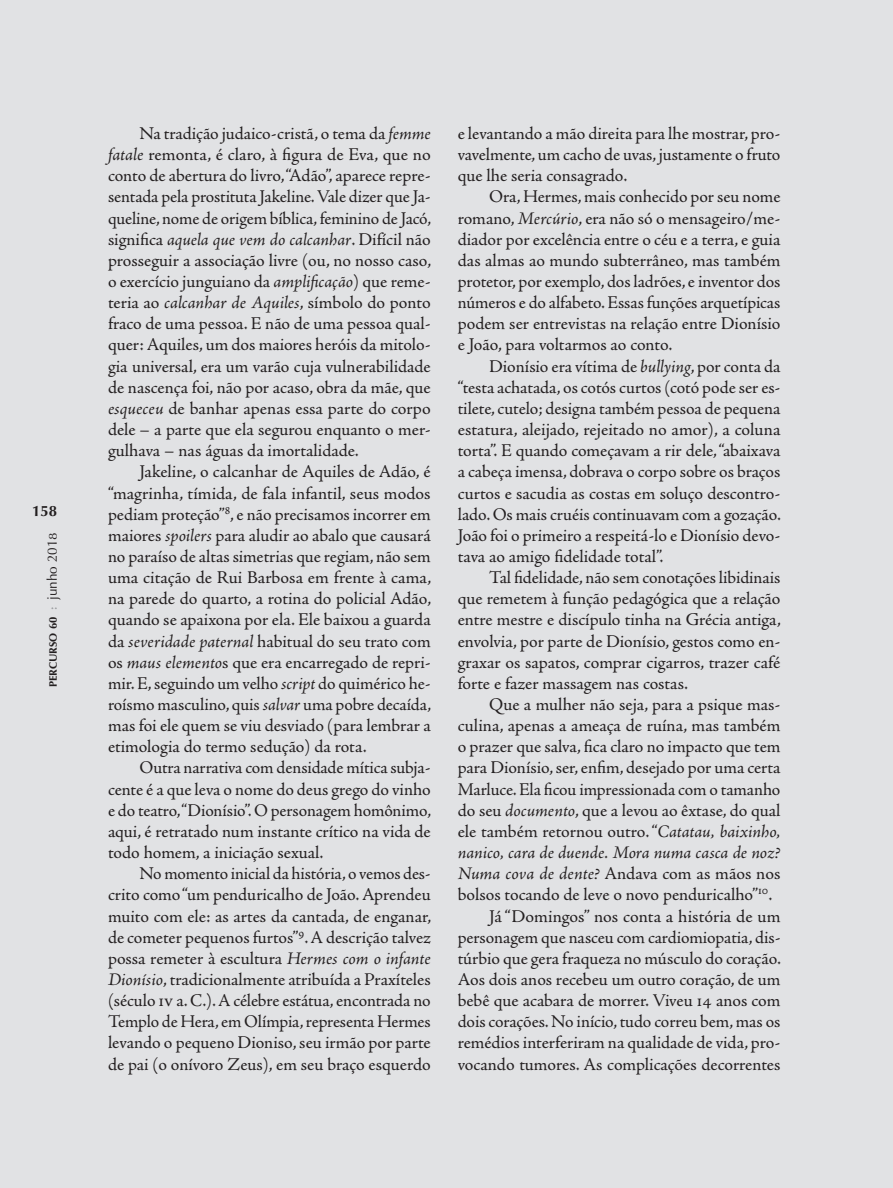
<style>
.page{position:relative;width:893px;height:1188px;background:#fff}
.page>*{position:absolute;margin:0;border:0;box-sizing:border-box;transform-origin:0 0}
.t1{font:18px/21.1px "Adobe Jenson Pro";letter-spacing:-.005em;color:#231f20;text-align:justify}
.t2{font:italic 18px "Adobe Jenson Pro";letter-spacing:-.005em;color:#231f20}
.t3{font:700 15px "Optima LT Std";color:#231f20}
.t4{font:10.8px "Optima LT Std Bold SC800";color:#231f20}
.s1{font-size:11.25px}
.s2{font-family:"Adobe Jenson Pro";font-size:13.5px;color:#939598}
.s3{font-family:"Optima LT Std";font-size:13.5px}
.s4{font-family:"Optima LT Std";font-size:11.55px}
.s5{font-style:italic}
</style>
<div class="page">
<div style="left:0;top:0;width:892px;height:1188px;background:#e1e2e4"></div>
<p class="t3" style="left:32px;top:502px;width:27px">158</p>
<p class="t4" style="left:47px;top:687px;width:156px;rotate:-90deg">percurso <span class="s1">60</span> <span class="s2">:</span> <span class="s3">junho 201</span><span class="s4">8</span></p>
<p class="t1" style="left:108px;top:123px;width:325px;text-indent:32px">Na tradição judaico-cristã, o tema da <span class="s5">femme fatale</span> remonta, é claro, à figura de Eva, que no conto de abertura do livro, “Adão”, aparece repre&shy;sentada pela prostituta Jakeline. Vale dizer que Ja&shy;queline, nome de origem bíblica, feminino de Jacó, significa <span class="s5">aquela que vem do calcanhar</span>. Difícil não prosseguir a associação livre (ou, no nosso caso, o exercício junguiano da <span class="s5">amplificação</span>) que reme&shy;teria ao <span class="s5">calcanhar de Aquiles</span>, símbolo do ponto fraco de uma pessoa. E não de uma pessoa qual&shy;quer: Aquiles, um dos maiores heróis da mitolo&shy;gia universal, era um varão cuja vulnerabilidade de nascença foi, não por acaso, obra da mãe, que <span class="s5">esqueceu</span> de banhar apenas essa parte do corpo dele – a parte que ela segurou enquanto o mer&shy;gulhava – nas águas da imortalidade.</p>
<p class="t1" style="left:108px;top:461px;width:325px;text-indent:32px">Jakeline, o calcanhar de Aquiles de Adão, é “magrinha, tímida, de fala infantil, seus modos pediam proteção”<sup>8</sup>, e não precisamos incorrer em maiores <span class="s5">spoilers</span> para aludir ao abalo que causará no paraíso de altas simetrias que regiam, não sem uma citação de Rui Barbosa em frente à cama, na parede do quarto, a rotina do policial Adão, quando se apaixona por ela. Ele baixou a guarda da <span class="s5">severidade paternal</span> habitual do seu trato com os <span class="s5">maus elemento</span>s que era encarregado de repri&shy;mir. E, seguindo um velho <span class="s5">script</span> do quimérico he&shy;roísmo masculino, quis <span class="s5">salvar</span> uma pobre decaída, mas foi ele quem se viu desviado (para lembrar a etimologia do termo sedução) da rota.</p>
<p class="t1" style="left:108px;top:758px;width:325px;text-indent:32px">Outra narrativa com densidade mítica subja&shy;cente é a que leva o nome do deus grego do vinho e do teatro, “Dionísio”. O personagem homônimo, aqui, é retratado num instante crítico na vida de todo homem, a iniciação sexual.</p>
<p class="t1" style="left:108px;top:863px;width:325px;text-indent:32px">No momento inicial da história, o vemos des&shy;crito como “um penduricalho de João. Aprendeu muito com ele: as artes da cantada, de enganar, de cometer pequenos furtos”<sup>9</sup>. A descrição talvez possa remeter à escultura <span class="s5">Hermes com o infante Dionísio</span>, tradicionalmente atribuída a Praxíteles (século IV a. C.). A célebre estátua, encontrada no Templo de Hera, em Olímpia, representa Hermes levando o pequeno Dioniso, seu irmão por parte de pai (o onívoro Zeus), em seu braço esquerdo</p>
<p class="t1" style="left:458px;top:123px;width:324px">e levantando a mão direita para lhe mostrar, pro&shy;vavelmente, um cacho de uvas, justamente o fruto que lhe seria consagrado.</p>
<p class="t1" style="left:458px;top:187px;width:324px;text-indent:32px">Ora, Hermes, mais conhecido por seu nome romano, <span class="s5">Mercúrio</span>, era não só o mensageiro/me&shy;diador por excelência entre o céu e a terra, e guia das almas ao mundo subterrâneo, mas também protetor, por exemplo, dos ladrões, e inventor dos números e do alfabeto. Essas funções arquetípicas podem ser entrevistas na relação entre Dionísio e João, para voltarmos ao conto.</p>
<p class="t1" style="left:458px;top:356px;width:325px;text-indent:32px">Dionísio era vítima de <span class="s5">bullying</span>, por conta da “testa achatada, os cotós curtos (cotó pode ser es&shy;tilete, cutelo; designa também pessoa de pequena estatura, aleijado, rejeitado no amor), a coluna torta”. E quando começavam a rir dele, “abaixava a cabeça imensa, dobrava o corpo sobre os braços curtos e sacudia as costas em soluço descontro&shy;lado. Os mais cruéis continuavam com a gozação.<br>João foi o primeiro a respeitá-lo e Dionísio devo&shy;tava ao amigo fidelidade total”.</p>
<p class="t1" style="left:458px;top:567px;width:325px;text-indent:32px">Tal fidelidade, não sem conotações libidinais que remetem à função pedagógica que a relação entre mestre e discípulo tinha na Grécia antiga, envolvia, por parte de Dionísio, gestos como en&shy;graxar os sapatos, comprar cigarros, trazer café forte e fazer massagem nas costas.</p>
<p class="t1" style="left:489px;top:694px;width:293px">Que a mulher não seja, para a psique mas-</p>
<p class="t1" style="left:458px;top:715px;width:324px">culina, apenas a ameaça de ruína, mas também</p>
<p class="t1" style="left:458px;top:736px;width:324px">o prazer que salva, fica claro no impacto que tem</p>
<p class="t1" style="left:458px;top:758px;width:324px">para Dionísio, ser, enfim, desejado por uma certa</p>
<p class="t1" style="left:458px;top:779px;width:324px">Marluce. Ela ficou impressionada com o tamanho</p>
<p class="t1" style="left:458px;top:800px;width:324px">do seu <span class="s5">documento</span>, que a levou ao êxtase, do qual</p>
<p class="t1" style="left:458px;top:821px;width:324px">ele também retornou outro. “<span class="s5">Catatau, baixinho,</span></p>
<p class="t2" style="left:458px;top:842px;width:324px">nanico, cara de duende. Mora numa casca de noz?</p>
<p class="t1" style="left:458px;top:863px;width:324px"><span class="s5">Numa cova de dente?</span> Andava com as mãos nos</p>
<p class="t1" style="left:458px;top:884px;width:316px">bolsos tocando de leve o novo penduricalho”<sup>10</sup>.</p>
<p class="t1" style="left:489px;top:906px;width:293px">Já “Domingos” nos conta a história de um</p>
<p class="t1" style="left:458px;top:927px;width:324px">personagem que nasceu com cardiomiopatia, dis-</p>
<p class="t1" style="left:458px;top:948px;width:325px">túrbio que gera fraqueza no músculo do coração.</p>
<p class="t1" style="left:458px;top:969px;width:324px">Aos dois anos recebeu um outro coração, de um</p>
<p class="t1" style="left:458px;top:990px;width:324px">bebê que acabara de morrer. Viveu 14 anos com</p>
<p class="t1" style="left:458px;top:1011px;width:324px">dois corações. No início, tudo correu bem, mas os</p>
<p class="t1" style="left:458px;top:1033px;width:324px">remédios interferiram na qualidade de vida, pro-</p>
<p class="t1" style="left:458px;top:1054px;width:324px">vocando tumores. As complicações decorrentes</p>
</div>
